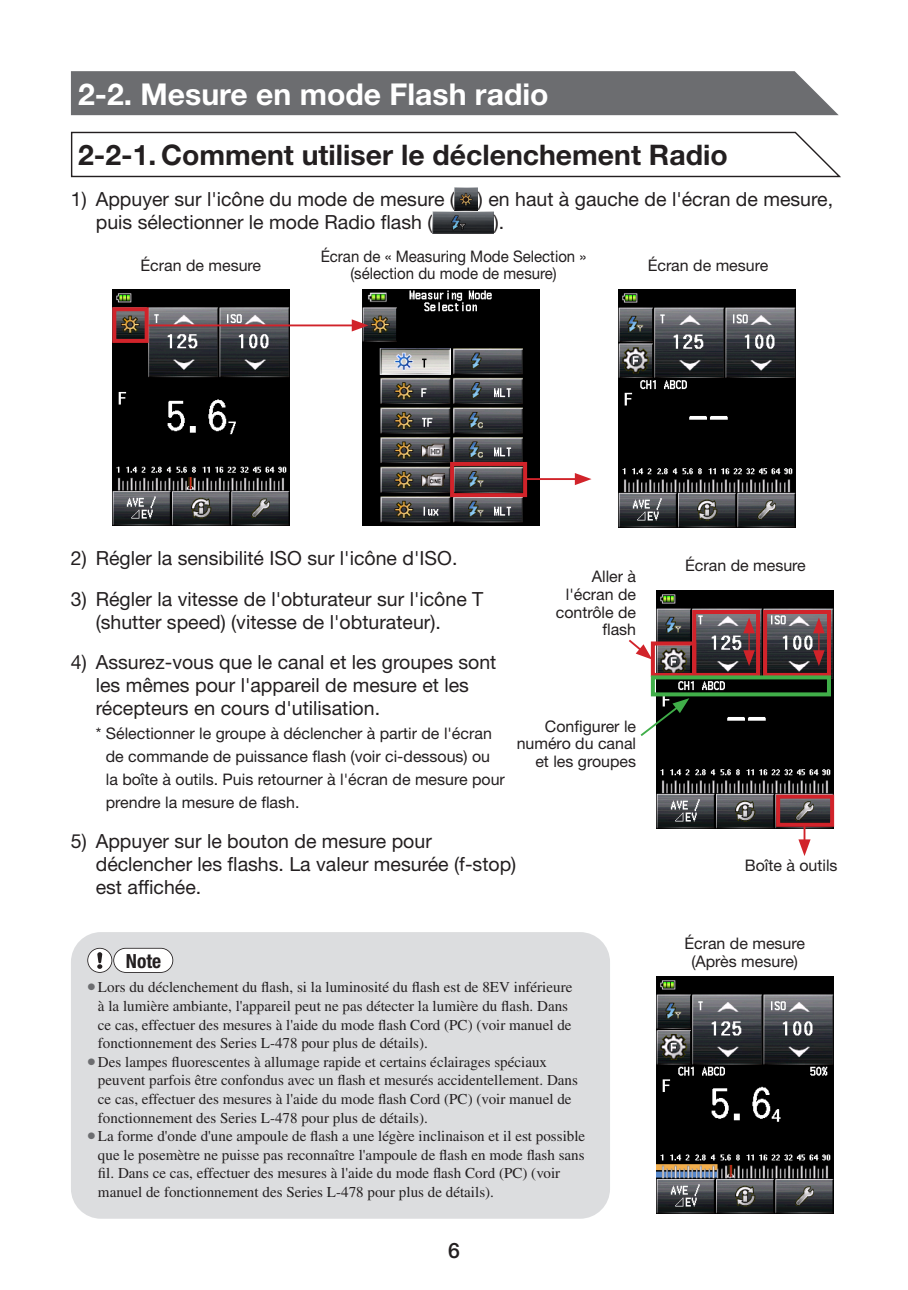
<style>
.page{position:relative;width:908px;height:1290px;background:#fff}
.page>*{position:absolute;margin:0;border:0;box-sizing:border-box;transform-origin:0 0}
.B_Head{font:700 30px "Helvetica Neue LT Std";color:#fff}
.B_Head2{font:700 28.25px "Helvetica Neue LT Std";color:#231f20}
.t1{font:500 21.25px "Helvetica Neue LT Std";color:#231f20}
._00_body_right_inden{font:19.5px/23px "Helvetica Neue LT Std";color:#231f20}
._00_body{font:19.5px/23px "Helvetica Neue LT Std";color:#231f20}
.t2{font:700 condensed 19.5px "Helvetica Neue LT Std";color:#231f20}
._00_body_indent{font:16px/23px "Helvetica Neue LT Std";color:#231f20}
._01_Caps_10Q{font:16px/17.8px "Helvetica Neue LT Std";color:#231f20;text-align:right}
._01_Caps_10Q-2{font:16px/17.8px "Helvetica Neue LT Std";color:#231f20;text-align:center;scale:.94 1}
.Note00{font:15px/18.5px "Times LT Std";color:#231f20}
.s1{font-size:24.75px;color:#6c6d70}
</style>
<div class="page">
<div style="left:71px;top:71px;width:767px;height:44px;background:#6c6d70"></div>
<svg style="left:70px;top:131px;width:771px;height:47px"></svg>
<img style="left:455px;top:188px;width:22px;height:23px">
<img style="left:432px;top:211px;width:61px;height:23px">
<img style="left:112px;top:289px;width:177px;height:236px">
<img style="left:362px;top:289px;width:177px;height:236px">
<img style="left:618px;top:289px;width:177px;height:239px">
<hr style="left:526px;top:478px;width:52px;height:2px;background:#d1232a">
<svg style="left:574px;top:473px;width:17px;height:12px"></svg>
<hr style="left:148px;top:324px;width:207px;height:2px;background:#d1232a">
<svg style="left:351px;top:319px;width:17px;height:12px"></svg>
<div style="left:112px;top:307px;width:37px;height:36px;border:4px solid #d1232a"></div>
<div style="left:450px;top:462px;width:77px;height:35px;border:4px solid #d1232a"></div>
<div style="left:71px;top:932px;width:538px;height:287px;background:#dcdddf;border-radius:30px"></div>
<svg style="left:87px;top:948px;width:86px;height:25px;background:#e1e1e1"></svg>
<img style="left:656px;top:977px;width:177px;height:236px">
<img style="left:655px;top:590px;width:178px;height:238px">
<div style="left:762px;top:610px;width:68px;height:67px;border:4px solid #d1232a"></div>
<svg style="left:798px;top:827px;width:12px;height:29px"></svg>
<svg style="left:629px;top:639px;width:21px;height:20px"></svg>
<div style="left:691px;top:610px;width:68px;height:67px;border:4px solid #d1232a"></div>
<div style="left:775px;top:794px;width:58px;height:33px;border:4px solid #d1232a"></div>
<div style="left:650px;top:641px;width:46px;height:36px;border:4px solid #d1232a"></div>
<svg style="left:743px;top:617px;width:11px;height:49px"></svg>
<hr style="left:817px;top:629px;width:2px;height:25px;background:#d1232a">
<svg style="left:812px;top:617px;width:12px;height:16px"></svg>
<svg style="left:812px;top:650px;width:12px;height:16px"></svg>
<svg style="left:640px;top:698px;width:49px;height:40px"></svg>
<div style="left:650px;top:675px;width:180px;height:21px;border:4px solid #40ae49"></div>
<p class="B_Head" style="left:78px;top:75px;width:472px">2-2. Mesure en mode Flash radio</p>
<p class="B_Head2" style="left:78px;top:137px;width:651px">2-2-1. Comment utiliser le déclenchement Radio</p>
<p class="_00_body" style="left:96px;top:187px;width:738px;text-indent:-25px">1) Appuyer sur l'icône du mode de mesure ( ) en haut à gauche de l'écran de mesure, puis sélectionner le mode Radio flash (</p>
<p class="_00_body" style="left:493px;top:210px;width:12px">).</p>
<p class="_01_Caps_10Q" style="left:140px;top:256px;width:122px">Écran de mesure</p>
<p class="_01_Caps_10Q-2" style="left:320px;top:247px;width:284px">Écran de « Measuring Mode Selection » (sélection du mode de mesure)</p>
<p class="_01_Caps_10Q" style="left:647px;top:256px;width:122px">Écran de mesure</p>
<p class="_00_body_right_inden" style="left:71px;top:546px;width:388px">2) Régler la sensibilité ISO sur l'icône d'ISO.</p>
<p class="_00_body_right_inden" style="left:96px;top:587px;width:389px;text-indent:-25px">3) Régler la vitesse de l'obturateur sur l'icône T (shutter speed) (vitesse de l'obturateur).</p>
<p class="_00_body_right_inden" style="left:96px;top:651px;width:402px;text-indent:-25px">4) Assurez-vous que le canal et les groupes sont les mêmes pour l'appareil de mesure et les récepteurs en cours d'utilisation.</p>
<p class="_00_body_indent" style="left:106px;top:721px;width:400px;text-indent:-10px">* Sélectionner le groupe à déclencher à partir de l'écran de commande de puissance flash (voir ci-dessous) ou la boîte à outils. Puis retourner à l'écran de mesure pour prendre la mesure de flash.</p>
<p class="_00_body_right_inden" style="left:96px;top:830px;width:422px;text-indent:-25px">5) Appuyer sur le bouton de mesure pour déclencher les flashs. La valeur mesurée (f-stop) est affichée.</p>
<p class="_01_Caps_10Q" style="left:555px;top:567px;width:82px">Aller à l'écran de contrôle de flash</p>
<p class="_01_Caps_10Q" style="left:516px;top:717px;width:121px">Configurer le numéro du canal et les groupes</p>
<p class="t2" style="left:126px;top:949px;width:37px">Note</p>
<p class="Note00" style="left:98px;top:978px;width:475px;text-indent:-11px"><span class="s1">•</span>Lors du déclenchement du flash, si la luminosité du flash est de 8EV inférieure à la lumière ambiante, l'appareil peut ne pas détecter la lumière du flash. Dans ce cas, effectuer des mesures à l'aide du mode flash Cord (PC) (voir manuel de fonctionnement des Series L-478 pour plus de détails).</p>
<p class="Note00" style="left:98px;top:1052px;width:481px;text-indent:-11px"><span class="s1">•</span>Des lampes fluorescentes à allumage rapide et certains éclairages spéciaux peuvent parfois être confondus avec un flash et mesurés accidentellement. Dans ce cas, effectuer des mesures à l'aide du mode flash Cord (PC) (voir manuel de fonctionnement des Series L-478 pour plus de détails).</p>
<p class="Note00" style="left:98px;top:1127px;width:488px;text-indent:-11px"><span class="s1">•</span>La forme d'onde d'une ampoule de flash a une légère inclinaison et il est possible que le posemètre ne puisse pas reconnaître l'ampoule de flash en mode flash sans fil. Dans ce cas, effectuer des mesures à l'aide du mode flash Cord (PC) (voir manuel de fonctionnement des Series L-478 pour plus de détails).</p>
<h3 class="t1" style="left:448px;top:1238px;width:13px">6</h3>
<p class="_01_Caps_10Q" style="left:684px;top:557px;width:122px">Écran de mesure</p>
<p class="_01_Caps_10Q" style="left:744px;top:856px;width:94px">Boîte à outils</p>
<p class="_01_Caps_10Q" style="left:684px;top:934px;width:122px">Écran de mesure</p>
<p class="_01_Caps_10Q" style="left:691px;top:952px;width:108px">(Après mesure)</p>
</div>
